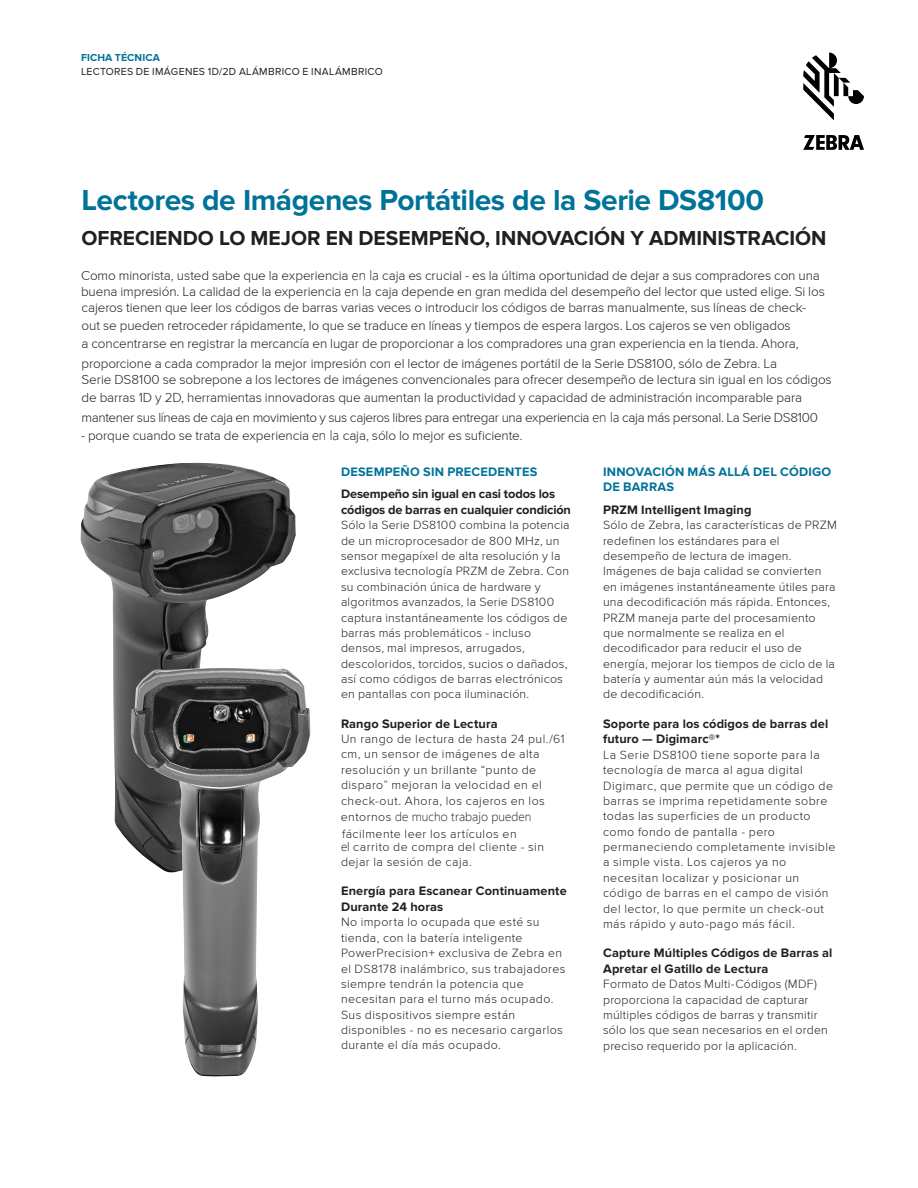
<style>
.page{position:relative;width:918px;height:1188px;background:#fff}
.page>*{position:absolute;margin:0;border:0;box-sizing:border-box;transform-origin:0 0}
.t1{font:700 30px "Proxima Nova";letter-spacing:-.015em;color:#007398}
.t2{font:700 21px "Proxima Nova";color:#231f20}
.t3{font:300 13.5px/18px "Proxima Nova";letter-spacing:-.01em;color:#231f20}
.t4{font:700 12.75px/15.8px "Proxima Nova";letter-spacing:.01em;color:#231f20}
.t5{font:700 12.75px/15.8px "Proxima Nova";letter-spacing:-.01em;color:#231f20}
.t6{font:700 12.75px/15.8px "Proxima Nova";letter-spacing:.015em;color:#007398}
.t7{font:300 12.3px/15.3px "Proxima Nova";letter-spacing:.02em;color:#231f20}
.t8{font:300 12.3px "Segoe UI";letter-spacing:.005em;color:#231f20}
.t9{font:10.5px "Proxima Nova";letter-spacing:.03em;color:#231f20}
.t10{font:700 10.5px "Proxima Nova";letter-spacing:.01em;color:#007398}
.s1{font-family:"Segoe UI"}
.s2{font-family:"Proxima Nova"}
</style>
<div class="page">
<svg style="left:803px;top:53px;width:61px;height:67px"></svg>
<svg style="left:803px;top:135px;width:61px;height:15px"></svg>
<img style="left:80px;top:463px;width:216px;height:381px">
<img style="left:131px;top:668px;width:179px;height:408px">
<p class="t10" style="left:81px;top:51px;width:80px">FICHA TÉCNICA</p>
<p class="t9" style="left:81px;top:67px;width:303px">LECTORES DE IMÁGENES 1D/2D ALÁMBRICO E INALÁMBRICO</p>
<h1 class="t1" style="left:82px;top:183px;width:684px">Lectores de Imágenes Portátiles de la Serie DS8100</h1>
<h2 class="t2" style="left:82px;top:226px;width:746px">OFRECIENDO LO MEJOR EN DESEMPEÑO, INNOVACIÓN Y ADMINISTRACIÓN</h2>
<p class="t3" style="left:81px;top:268px;width:745px;line-height:15.8px">Como minorista, usted sabe que la experiencia <span class="s1">en la</span> caja es crucial - es la última oportunidad de dejar a sus compradores con una buena impresión. La calidad de la experienci<span class="s1">a en la</span> caja depende en gran medida del desempeño del lector que usted elige. Si los</p>
<p class="t3" style="left:82px;top:299px;width:726px">cajeros tienen que leer los códigos de barras varias veces o introducir los códigos de barras manualmente, sus líneas de check&shy;out se pueden retroceder rápidamente, lo que se traduce en líneas y tiempos de espera largos. Los cajeros se ven obligados<br>a concentrarse en registrar la mercancía en lugar de proporcionar a los compradores una gran experiencia en la tienda. Ahora,</p>
<p class="t3" style="left:82px;top:371px;width:752px">Serie DS8100 se sobrepone a los lectores de imágenes convencionales para ofrecer desempeño de lectura sin igual en los códigos de barras 1D y 2D, herramientas innovadoras que aumentan la productividad y capacidad de administración incomparable para</p>
<p class="t3" style="left:82px;top:355px;width:697px">proporcione a cada comprador la mejor impresión con el lector de imágenes portátil de la Serie DS8100, sólo de Zebra. La</p>
<p class="t3" style="left:82px;top:409px;width:738px">mantener sus líneas de caja en movimiento y sus cajeros libres para entregar una experiencia <span class="s1">en la</span> caja más personal. La Serie DS8100</p>
<p class="t3" style="left:81px;top:427px;width:443px">- porque cuando se trata de experiencia <span class="s1">en la</span> caja, sólo lo mejor es suficiente.</p>
<p class="t6" style="left:341px;top:464px;width:198px">DESEMPEÑO SIN PRECEDENTES</p>
<p class="t5" style="left:341px;top:487px;width:232px">Desempeño sin igual en casi todos los códigos de barras en cualquier condición</p>
<p class="t7" style="left:341px;top:518px;width:230px">Sólo la Serie DS8100 combina la potencia de un microprocesador de 800 MHz, un sensor megapíxel de alta resolución y la exclusiva tecnología PRZM de Zebra. Con su combinación única de hardware y algoritmos avanzados, la Serie DS8100 captura instantáneamente los códigos de barras más problemáticos - incluso densos, mal impresos, arrugados, descoloridos, torcidos, sucios o dañados, así como códigos de barras electrónicos en pantallas con poca iluminación.</p>
<p class="t4" style="left:341px;top:716px;width:158px">Rango Superior de Lectura</p>
<p class="t7" style="left:341px;top:732px;width:225px">Un rango de lectura de hasta 24 pul./61 cm, un sensor de imágenes de alta resolución y un brillante “punto de disparo” mejoran la velocidad en el check-out. Ahora, los cajeros en los</p>
<p class="t8" style="left:341px;top:808px;width:192px"><span class="s2">entornos</span> de mucho trabajo pueden</p>
<p class="t7" style="left:341px;top:827px;width:205px;line-height:14px">fácilmente leer los artículos en<br><span class="s1">el</span> carrito de compra del cliente - sin</p>
<p class="t7" style="left:341px;top:855px;width:132px">dejar la sesión de caja.</p>
<p class="t4" style="left:341px;top:884px;width:227px">Energía para Escanear Continuamente<br>Durante 24 horas</p>
<p class="t7" style="left:341px;top:915px;width:226px">No importa lo ocupada que esté su tienda, con la batería inteligente PowerPrecision+ exclusiva de Zebra en el DS8178 inalámbrico, sus trabajadores siempre tendrán la potencia que necesitan para el turno más ocupado.<br>Sus dispositivos siempre están disponibles - no es necesario cargarlos durante el día más ocupado.</p>
<p class="t6" style="left:603px;top:464px;width:230px">INNOVACIÓN MÁS ALLÁ DEL CÓDIGO<br>DE BARRAS</p>
<p class="t4" style="left:603px;top:503px;width:150px">PRZM Intelligent Imaging</p>
<p class="t7" style="left:603px;top:518px;width:235px">Sólo de Zebra, las características de PRZM redefinen los estándares para el desempeño de lectura de imagen.<br>Imágenes de baja calidad se convierten en imágenes instantáneamente útiles para una decodificación más rápida. Entonces, PRZM maneja parte del procesamiento que normalmente se realiza en el decodificador para reducir el uso de energía, mejorar los tiempos de ciclo de la batería y aumentar aún más la velocidad de decodificación.</p>
<p class="t4" style="left:603px;top:716px;width:227px">Soporte para los códigos de barras del futuro — Digimarc®*</p>
<p class="t7" style="left:603px;top:748px;width:234px">La Serie DS8100 tiene soporte para la tecnología de marca al agua digital Digimarc, que permite que un código de barras se imprima repetidamente sobre todas las superficies de un producto como fondo de pantalla - pero permaneciendo completamente invisible a simple vista. Los cajeros ya no necesitan localizar y posicionar un código de barras en el campo de visión del lector, lo que permite un check-out más rápido y auto-pago más fácil.</p>
<p class="t4" style="left:603px;top:946px;width:231px">Capture Múltiples Códigos de Barras al<br>Apretar el Gatillo de Lectura</p>
<p class="t7" style="left:603px;top:977px;width:226px">Formato de Datos Multi-Códigos (MDF) proporciona la capacidad de capturar múltiples códigos de barras y transmitir sólo los que sean necesarios en el orden preciso requerido por la aplicación.</p>
</div>
